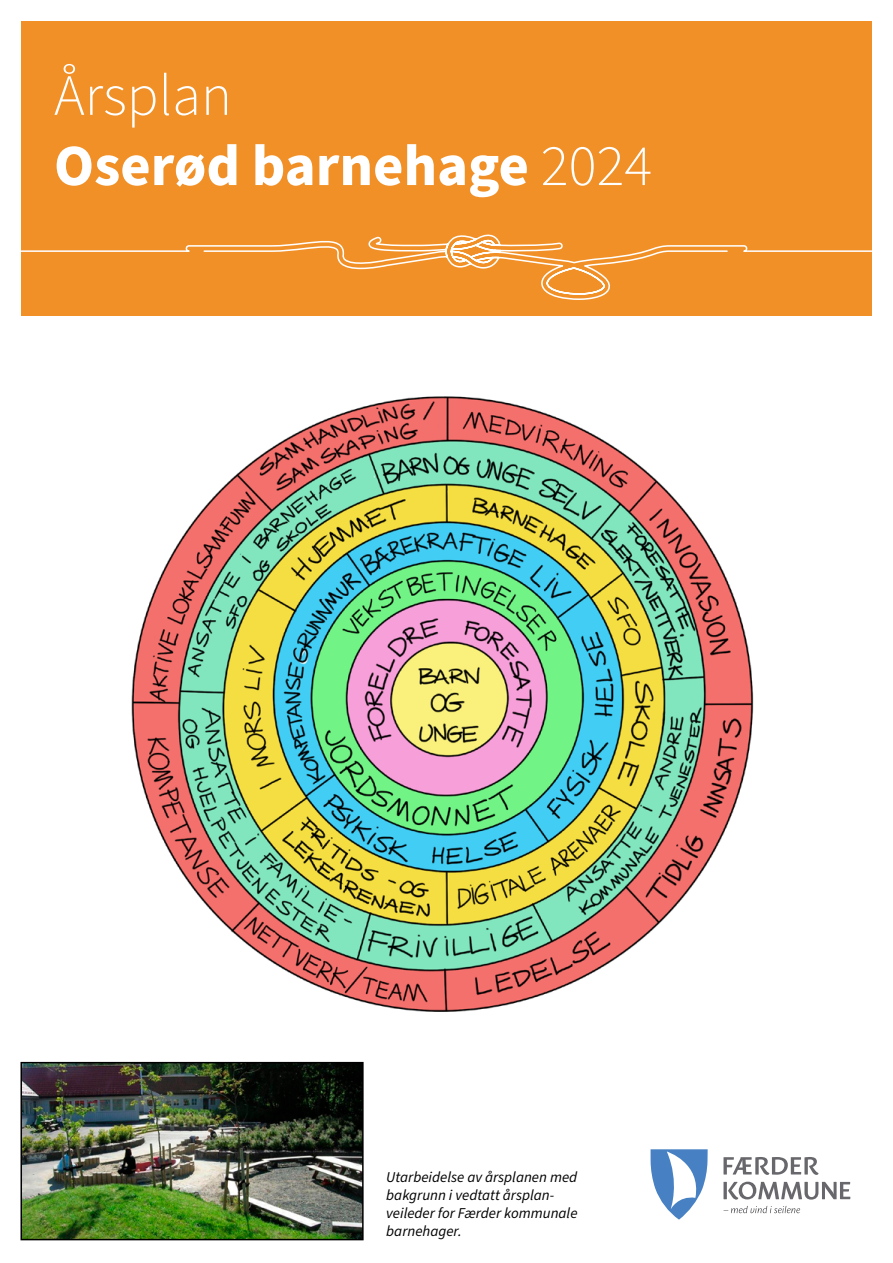
<style>
.page{position:relative;width:893px;height:1263px;background:#fff}
.page>*{position:absolute;margin:0;border:0;box-sizing:border-box;transform-origin:0 0}
.TOC_body_text{font:700 58.5px "Source Sans Pro";color:#fff}
.TOC_body_text-2{font:300 58.5px "Source Sans Pro";color:#fff}
.TOC_body_text-3{font:italic 15px/18px "Source Sans Pro";color:#000}
.s1{font-weight:300}
</style>
<div class="page">
<img style="left:132px;top:396px;width:622px;height:616px">
<svg style="left:651px;top:1149px;width:57px;height:70px"></svg>
<svg style="left:723px;top:1157px;width:96px;height:18px"></svg>
<svg style="left:723px;top:1182px;width:127px;height:17px"></svg>
<svg style="left:723px;top:1206px;width:77px;height:7px"></svg>
<div style="left:21px;top:21px;width:851px;height:295px;background:#f19027"></div>
<svg style="left:21px;top:235px;width:851px;height:65px"></svg>
<img style="left:24px;top:1065px;width:337px;height:172px">
<div style="left:21px;top:1062px;width:343px;height:178px;border:2px solid #000"></div>
<p class="TOC_body_text-2" style="left:54px;top:56px;width:179px">Årsplan</p>
<p class="TOC_body_text" style="left:54px;top:126px;width:600px">Oserød barnehage <span class="s1">2024</span></p>
<p class="TOC_body_text-3" style="left:386px;top:1169px;width:193px">Utarbeidelse av årsplanen med bakgrunn i vedtatt årsplan-</p>
<p class="TOC_body_text-3" style="left:386px;top:1205px;width:193px">veileder for Færder kommunale barnehager.</p>
</div>
